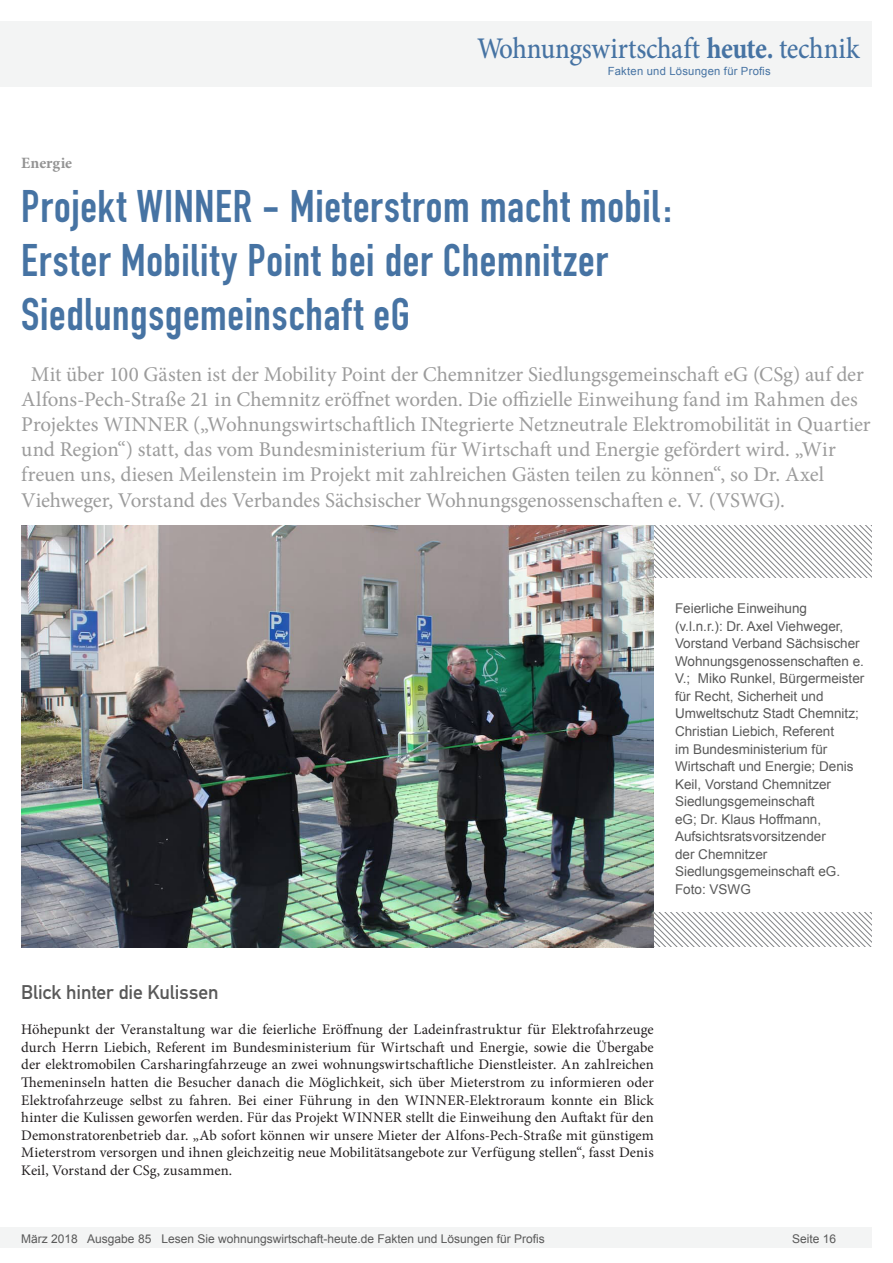
<style>
.page{position:relative;width:893px;height:1263px;background:#fff}
.page>*{position:absolute;margin:0;border:0;box-sizing:border-box;transform-origin:0 0}
.Überschrift_Groß{font:45px/54px "DIN Engschrift";letter-spacing:.015em;color:#4673a3}
.t1{font:500 30px "Minion Pro";letter-spacing:-.01em;color:#4673a3;scale:.9 1}
.Anlesetext{font:21px/25.2px "Minion Pro";letter-spacing:-.005em;color:#9c9c9c}
.Überschrift_Grau{font:19.5px "DIN Mittelschrift";letter-spacing:-.005em;color:#595959}
.Kategorie{font:700 15.75px "Minion Pro";color:#939393}
.Fließtext_erste_Zeil{font:14.7px/17.5px "Minion Pro";letter-spacing:.01em;color:#231f20;text-align:justify}
.Bildunterschrift{font:13.5px/17.5px "Arial";color:#595959}
.t2{font:12px "Arial";color:#595959}
.t3{font:11.25px "Arial";letter-spacing:.025em;color:#4673a3}
.s1{font-weight:700}
</style>
<div class="page">
<div style="left:0;top:1227px;width:872px;height:20px;background:#f3f4f4"></div>
<div style="left:0;top:21px;width:872px;height:66px;background:#f3f4f4"></div>
<svg style="left:654px;top:525px;width:218px;height:53px"></svg>
<svg style="left:654px;top:912px;width:218px;height:34px"></svg>
<img style="left:21px;top:525px;width:633px;height:422px">
<h2 class="t1" style="left:477px;top:28px;width:426px">Wohnungswirtschaft <span class="s1">heute.</span> technik</h2>
<p class="t3" style="left:608px;top:63px;width:165px">Fakten und Lösungen für Profis</p>
<p class="Kategorie" style="left:21px;top:152px;width:52px">Energie</p>
<p class="Überschrift_Groß" style="left:21px;top:180px;width:652px">Projekt WINNER - Mieterstrom macht mobil:</p>
<p class="Überschrift_Groß" style="left:21px;top:234px;width:588px">Erster Mobility Point bei der Chemnitzer<br>Siedlungsgemeinschaft eG</p>
<p class="Anlesetext" style="left:21px;top:361px;width:851px;text-indent:10px">Mit über 100 Gästen ist der Mobility Point der Chemnitzer Siedlungsgemeinschaft eG (CSg) auf der Alfons-Pech-Straße 21 in Chemnitz eröffnet worden. Die offizielle Einweihung fand im Rahmen des Projektes WINNER („Wohnungswirtschaftlich INtegrierte Netzneutrale Elektromobilität in Quartier und Region“) statt, das vom Bundesministerium für Wirtschaft und Energie gefördert wird. „Wir freuen uns, diesen Meilenstein im Projekt mit zahlreichen Gästen teilen zu können“, so Dr. Axel Viehweger, Vorstand des Verbandes Sächsischer Wohnungsgenossenschaften e. V. (VSWG).</p>
<p class="Bildunterschrift" style="left:675px;top:600px;width:191px">Feierliche Einweihung<br>(v.l.n.r.): Dr. Axel Viehweger,<br>Vorstand Verband Sächsischer<br>Wohnungsgenossenschaften e.<br>V.; Miko Runkel, Bürgermeister für Recht, Sicherheit und<br>Umweltschutz Stadt Chemnitz;<br>Christian Liebich, Referent<br>im Bundesministerium für<br>Wirtschaft und Energie; Denis<br>Keil, Vorstand Chemnitzer<br>Siedlungsgemeinschaft<br>eG; Dr. Klaus Hoffmann,<br>Aufsichtsratsvorsitzender<br>der Chemnitzer<br>Siedlungsgemeinschaft eG.<br>Foto: VSWG</p>
<p class="Überschrift_Grau" style="left:21px;top:981px;width:199px">Blick hinter die Kulissen</p>
<p class="Fließtext_erste_Zeil" style="left:21px;top:1021px;width:634px">Höhepunkt der Veranstaltung war die feierliche Eröffnung der Ladeinfrastruktur für Elektrofahrzeuge durch Herrn Liebich, Referent im Bundesministerium für Wirtschaft und Energie, sowie die Übergabe der elektromobilen Carsharingfahrzeuge an zwei wohnungswirtschaftliche Dienstleister. An zahlreichen Themeninseln hatten die Besucher danach die Möglichkeit, sich über Mieterstrom zu informieren oder Elektrofahrzeuge selbst zu fahren. Bei einer Führung in den WINNER-Elektroraum konnte ein Blick hinter die Kulissen geworfen werden. Für das Projekt WINNER stellt die Einweihung den Auftakt für den Demonstratorenbetrieb dar. „Ab sofort können wir unsere Mieter der Alfons-Pech-Straße mit günstigem Mieterstrom versorgen und ihnen gleichzeitig neue Mobilitätsangebote zur Verfügung stellen“, fasst Denis Keil, Vorstand der CSg, zusammen.</p>
<p class="t2" style="left:21px;top:1230px;width:525px">März 2018 Ausgabe 85 Lesen Sie wohnungswirtschaft-heute.de Fakten und Lösungen für Profis</p>
<p class="t2" style="left:792px;top:1231px;width:46px">Seite 16</p>
</div>
